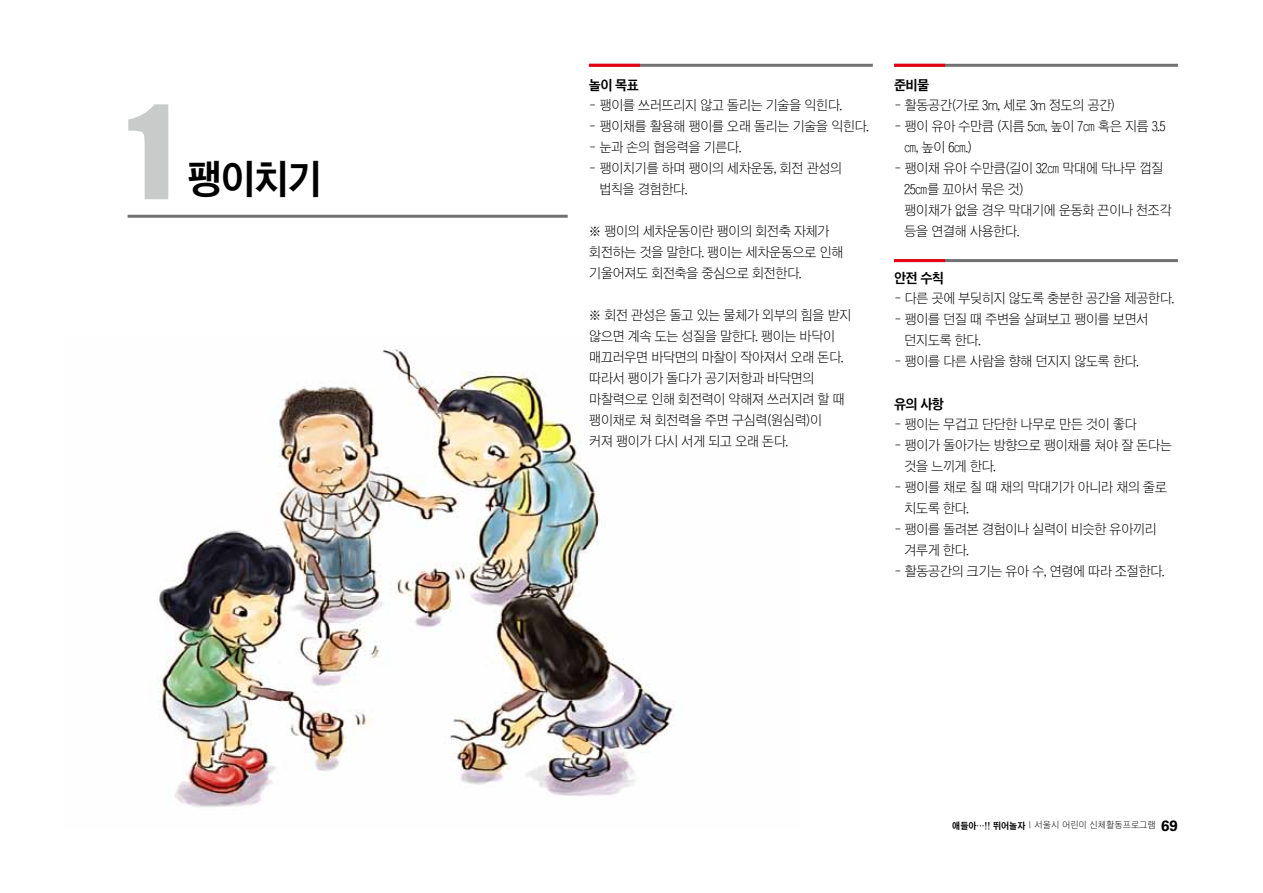
<style>
.page{position:relative;width:1263px;height:893px;background:#fff}
.page>*{position:absolute;margin:0;border:0;box-sizing:border-box;transform-origin:0 0}
.t1{font:120px "Impact";color:#c9caca}
.t2{font:39px "Csn Kg";color:#000}
.t3{font:13.5px/21px "Cs Sg";letter-spacing:-.05em;color:#000}
.t4{font:13.5px "Csn Kg";letter-spacing:-.05em;color:#000}
.t5{font:9px "Cs Sg";color:#000}
.s1{font-family:"Csn Kg"}
.s2{font-family:"Univers LT";font-weight:700;font-size:15px}
</style>
<div class="page">
<img style="left:157px;top:347px;width:517px;height:461px">
<hr style="left:128px;top:215px;width:440px;height:3px;background:#727171">
<hr style="left:589px;top:64px;width:284px;height:3px;background:#727171">
<hr style="left:589px;top:64px;width:51px;height:3px;background:#e60012">
<hr style="left:894px;top:64px;width:284px;height:3px;background:#727171">
<hr style="left:894px;top:259px;width:284px;height:3px;background:#727171">
<hr style="left:894px;top:64px;width:51px;height:3px;background:#e60012">
<hr style="left:894px;top:259px;width:51px;height:3px;background:#e60012">
<h1 class="t1" style="left:128px;top:59px;width:47px">1</h1>
<h2 class="t2" style="left:187px;top:160px;width:136px">팽이치기</h2>
<p class="t4" style="left:589px;top:78px;width:51px">놀이 목표</p>
<p class="t3" style="left:589px;top:94px;width:255px">- 팽이를 쓰러뜨리지 않고 돌리는 기술을 익힌다.</p>
<p class="t3" style="left:589px;top:115px;width:282px">- 팽이채를 활용해 팽이를 오래 돌리는 기술을 익힌다.</p>
<p class="t3" style="left:589px;top:136px;width:154px">- 눈과 손의 협응력을 기른다.</p>
<p class="t3" style="left:599px;top:157px;width:245px;text-indent:-10px">- 팽이치기를 하며 팽이의 세차운동, 회전 관성의 법칙을 경험한다.</p>
<p class="t3" style="left:589px;top:220px;width:256px">※ 팽이의 세차운동이란 팽이의 회전축 자체가 회전하는 것을 말한다. 팽이는 세차운동으로 인해 기울어져도 회전축을 중심으로 회전한다.</p>
<p class="t3" style="left:589px;top:304px;width:264px">※ 회전 관성은 돌고 있는 물체가 외부의 힘을 받지 않으면 계속 도는 성질을 말한다. 팽이는 바닥이 매끄러우면 바닥면의 마찰이 작아져서 오래 돈다. 따라서 팽이가 돌다가 공기저항과 바닥면의 마찰력으로 인해 회전력이 약해져 쓰러지려 할 때 팽이채로 쳐 회전력을 주면 구심력(원심력)이<br>커져 팽이가 다시 서게 되고 오래 돈다.</p>
<p class="t4" style="left:894px;top:78px;width:37px">준비물</p>
<p class="t3" style="left:894px;top:94px;width:223px">- 활동공간(가로 3m, 세로 3m 정도의 공간)</p>
<p class="t3" style="left:904px;top:115px;width:263px;text-indent:-10px">- 팽이 유아 수만큼 (지름 5㎝, 높이 7㎝ 혹은 지름 3.5㎝, 높이 6㎝.)</p>
<p class="t3" style="left:904px;top:157px;width:269px;text-indent:-10px">- 팽이채 유아 수만큼(길이 32㎝ 막대에 닥나무 껍질<br>25㎝를 꼬아서 묶은 것)<br>팽이채가 없을 경우 막대기에 운동화 끈이나 천조각 등을 연결해 사용한다.</p>
<p class="t4" style="left:894px;top:271px;width:51px">안전 수칙</p>
<p class="t3" style="left:894px;top:288px;width:282px">- 다른 곳에 부딪히지 않도록 충분한 공간을 제공한다.</p>
<p class="t3" style="left:904px;top:309px;width:246px;text-indent:-10px">- 팽이를 던질 때 주변을 살펴보고 팽이를 보면서 던지도록 한다.</p>
<p class="t3" style="left:894px;top:351px;width:246px">- 팽이를 다른 사람을 향해 던지지 않도록 한다.</p>
<p class="t4" style="left:894px;top:397px;width:51px">유의 사항</p>
<p class="t3" style="left:894px;top:414px;width:244px">- 팽이는 무겁고 단단한 나무로 만든 것이 좋다</p>
<p class="t3" style="left:904px;top:435px;width:269px;text-indent:-10px">- 팽이가 돌아가는 방향으로 팽이채를 쳐야 잘 돈다는 것을 느끼게 한다.</p>
<p class="t3" style="left:904px;top:477px;width:264px;text-indent:-10px">- 팽이를 채로 칠 때 채의 막대기가 아니라 채의 줄로 치도록 한다.</p>
<p class="t3" style="left:904px;top:519px;width:254px;text-indent:-10px">- 팽이를 돌려본 경험이나 실력이 비슷한 유아끼리 겨루게 한다.</p>
<p class="t3" style="left:894px;top:561px;width:272px">- 활동공간의 크기는 유아 수, 연령에 따라 조절한다.</p>
<p class="t5" style="left:952px;top:820px;width:227px"><span class="s1">애들아…!! 뛰어놀자</span> | 서울시 어린이 신체활동프로그램 <span class="s2">69</span></p>
</div>
